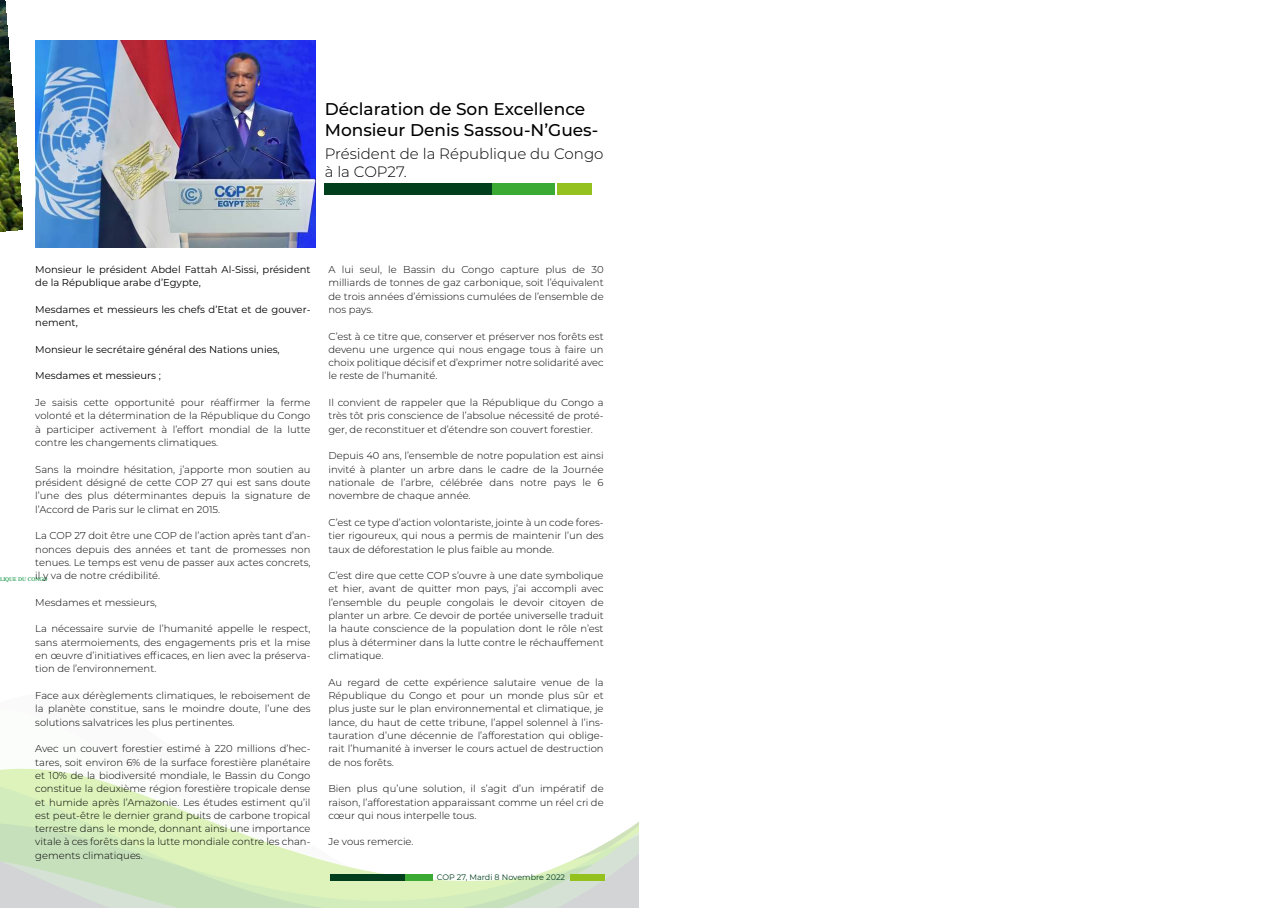
<style>
.page{position:relative;width:1276px;height:908px;background:#fff}
.page>*{position:absolute;margin:0;border:0;box-sizing:border-box;transform-origin:0 0}
.t1{font:500 17px/20.4px "Montserrat";color:#000}
.t2{font:300 15px/18px "Montserrat";color:#000}
.t3{font:300 10px/13.3px "Montserrat";color:#000;text-align:justify}
.t4{font:10px/13.3px "Montserrat";color:#000}
.t5{font:8px "Montserrat";color:#003f1e}
.t6{font:5.4px "CG Times";color:#008d36}
</style>
<div class="page">
<img style="left:0;top:0;width:23px;height:232px">
<svg style="left:0;top:768px;width:98px;height:12px"></svg>
<svg style="left:0;top:780px;width:192px;height:34px;fill:#ddf3bb"></svg>
<svg style="left:0;top:814px;width:638px;height:93px"></svg>
<div style="left:325px;top:183px;width:168px;height:11px;background:#003f1e"></div>
<div style="left:493px;top:183px;width:62px;height:11px;background:#3aaa35"></div>
<div style="left:557px;top:183px;width:34px;height:11px;background:#95c11f"></div>
<div style="left:330px;top:873px;width:75px;height:7px;background:#003f1e"></div>
<div style="left:405px;top:873px;width:27px;height:7px;background:#3aaa35"></div>
<div style="left:570px;top:873px;width:35px;height:7px;background:#95c11f"></div>
<img style="left:35px;top:40px;width:281px;height:208px">
<h1 class="t1" style="left:325px;top:100px;width:275px">Déclaration de Son Excellence<br>Monsieur Denis Sassou-N’Gues-</h1>
<h2 class="t2" style="left:325px;top:146px;width:280px">Président de la République du Congo à la COP27.</h2>
<p class="t4" style="left:35px;top:263px;width:277px">Monsieur le président Abdel Fattah Al-Sissi, président de la République arabe d’Egypte,</p>
<p class="t4" style="left:35px;top:303px;width:277px">Mesdames et messieurs les chefs d’Etat et de gouver&shy;nement,</p>
<p class="t4" style="left:35px;top:343px;width:246px">Monsieur le secrétaire général des Nations unies,</p>
<p class="t4" style="left:35px;top:370px;width:127px">Mesdames et messieurs ;</p>
<p class="t3" style="left:35px;top:396px;width:277px">Je saisis cette opportunité pour réaffirmer la ferme volonté et la détermination de la République du Congo à participer activement à l’effort mondial de la lutte contre les changements climatiques.</p>
<p class="t3" style="left:35px;top:463px;width:277px">Sans la moindre hésitation, j’apporte mon soutien au président désigné de cette COP 27 qui est sans doute l’une des plus déterminantes depuis la signature de l’Accord de Paris sur le climat en 2015.</p>
<p class="t3" style="left:35px;top:529px;width:277px">La COP 27 doit être une COP de l’action après tant d’an&shy;nonces depuis des années et tant de promesses non tenues. Le temps est venu de passer aux actes concrets, il y va de notre crédibilité.</p>
<p class="t3" style="left:35px;top:596px;width:123px">Mesdames et messieurs,</p>
<p class="t3" style="left:35px;top:622px;width:277px">La nécessaire survie de l’humanité appelle le respect, sans atermoiements, des engagements pris et la mise en œuvre d’initiatives efficaces, en lien avec la préserva&shy;tion de l’environnement.</p>
<p class="t3" style="left:35px;top:689px;width:277px">Face aux dérèglements climatiques, le reboisement de la planète constitue, sans le moindre doute, l’une des solutions salvatrices les plus pertinentes.</p>
<p class="t3" style="left:35px;top:742px;width:277px">Avec un couvert forestier estimé à 220 millions d’hec&shy;tares, soit environ 6% de la surface forestière planétaire et 10% de la biodiversité mondiale, le Bassin du Congo constitue la deuxième région forestière tropicale dense et humide après l’Amazonie. Les études estiment qu’il est peut-être le dernier grand puits de carbone tropical terrestre dans le monde, donnant ainsi une importance vitale à ces forêts dans la lutte mondiale contre les chan&shy;gements climatiques.</p>
<p class="t6" style="left:0;top:576px;width:49px">LIQUE DU CONGO</p>
<p class="t3" style="left:328px;top:263px;width:277px">A lui seul, le Bassin du Congo capture plus de 30 milliards de tonnes de gaz carbonique, soit l’équivalent de trois années d’émissions cumulées de l’ensemble de nos pays.</p>
<p class="t3" style="left:328px;top:330px;width:277px">C’est à ce titre que, conserver et préserver nos forêts est devenu une urgence qui nous engage tous à faire un choix politique décisif et d’exprimer notre solidarité avec le reste de l’humanité.</p>
<p class="t3" style="left:328px;top:396px;width:277px">Il convient de rappeler que la République du Congo a très tôt pris conscience de l’absolue nécessité de proté&shy;ger, de reconstituer et d’étendre son couvert forestier.</p>
<p class="t3" style="left:328px;top:450px;width:277px">Depuis 40 ans, l’ensemble de notre population est ainsi invité à planter un arbre dans le cadre de la Journée nationale de l’arbre, célébrée dans notre pays le 6 novembre de chaque année.</p>
<p class="t3" style="left:328px;top:516px;width:277px">C’est ce type d’action volontariste, jointe à un code fores&shy;tier rigoureux, qui nous a permis de maintenir l’un des taux de déforestation le plus faible au monde.</p>
<p class="t3" style="left:328px;top:569px;width:277px">C’est dire que cette COP s’ouvre à une date symbolique et hier, avant de quitter mon pays, j’ai accompli avec l’ensemble du peuple congolais le devoir citoyen de planter un arbre. Ce devoir de portée universelle traduit la haute conscience de la population dont le rôle n’est plus à déterminer dans la lutte contre le réchauffement climatique.</p>
<p class="t3" style="left:328px;top:676px;width:277px">Au regard de cette expérience salutaire venue de la République du Congo et pour un monde plus sûr et plus juste sur le plan environnemental et climatique, je lance, du haut de cette tribune, l’appel solennel à l’ins&shy;tauration d’une décennie de l’afforestation qui oblige&shy;rait l’humanité à inverser le cours actuel de destruction de nos forêts.</p>
<p class="t3" style="left:328px;top:782px;width:277px">Bien plus qu’une solution, il s’agit d’un impératif de raison, l’afforestation apparaissant comme un réel cri de cœur qui nous interpelle tous.</p>
<p class="t3" style="left:328px;top:835px;width:87px">Je vous remercie.</p>
<p class="t5" style="left:437px;top:873px;width:130px">COP 27, Mardi 8 Novembre 2022</p>
</div>
